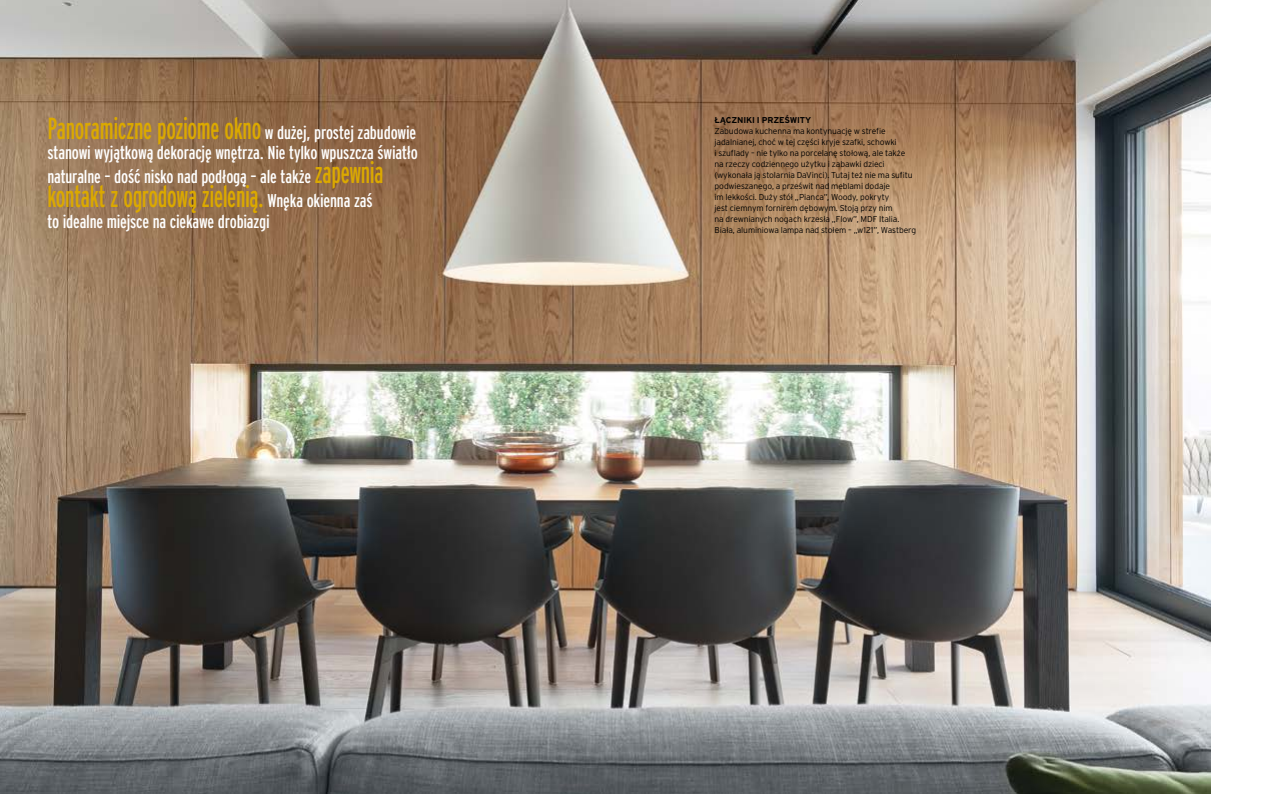
<style>
.page{position:relative;width:1276px;height:794px;background:#fff}
.page>*{position:absolute;margin:0;border:0;box-sizing:border-box;transform-origin:0 0}
.t1{font:30.5px "Interstate CE Regular Comp";letter-spacing:-.01em;color:#dba900;scale:.9 1}
.t2{font:18.5px/24px "Interstate CE Regular Comp";letter-spacing:-.01em;color:#fff;scale:1.1 1}
.t3{font:300 8.5px/11px "Interstate CE";letter-spacing:-.015em;color:#000}
.t4{font:700 8.5px "Interstate CE";letter-spacing:-.02em;color:#000}
.s1{font-size:18.5px;color:#fff}
.s2{font-size:30.5px;color:#dba900}
</style>
<div class="page">
<img style="left:0;top:0;width:1210px;height:794px">
<h1 class="t1" style="left:47px;top:111px;width:411px">Panoramiczne poziome okno <span class="s1">w dużej, prostej zabudowie</span></h1>
<h2 class="t2" style="left:47px;top:141px;width:338px">stanowi wyjątkową dekorację wnętrza. Nie tylko wpuszcza światło naturalne – dość nisko nad podłogą – ale także <span class="s2">zapewnia</span></h2>
<h1 class="t1" style="left:47px;top:179px;width:363px">kontakt z ogrodową zielenią. <span class="s1">Wnęka okienna zaś</span></h1>
<h2 class="t2" style="left:47px;top:209px;width:204px">to idealne miejsce na ciekawe drobiazgi</h2>
<p class="t4" style="left:714px;top:114px;width:98px">ŁĄCZNIKI I PRZEŚWITY</p>
<p class="t3" style="left:714px;top:125px;width:203px">Zabudowa kuchenna ma kontynuację w strefie jadalnianej, choć w tej części kryje szafki, schowki<br>i szuflady – nie tylko na porcelanę stołową, ale także na rzeczy codziennego użytku i zabawki dzieci (wykonała ją stolarnia DaVinci). Tutaj też nie ma sufitu podwieszanego, a prześwit nad meblami dodaje<br>im lekkości. Duży stół „Pianca”, Woody, pokryty<br>jest ciemnym fornirem dębowym. Stoją przy nim<br>na drewnianych nogach krzesła „Flow”, MDF Italia.<br>Biała, aluminiowa lampa nad stołem – „w121”, Wastberg</p>
</div>
